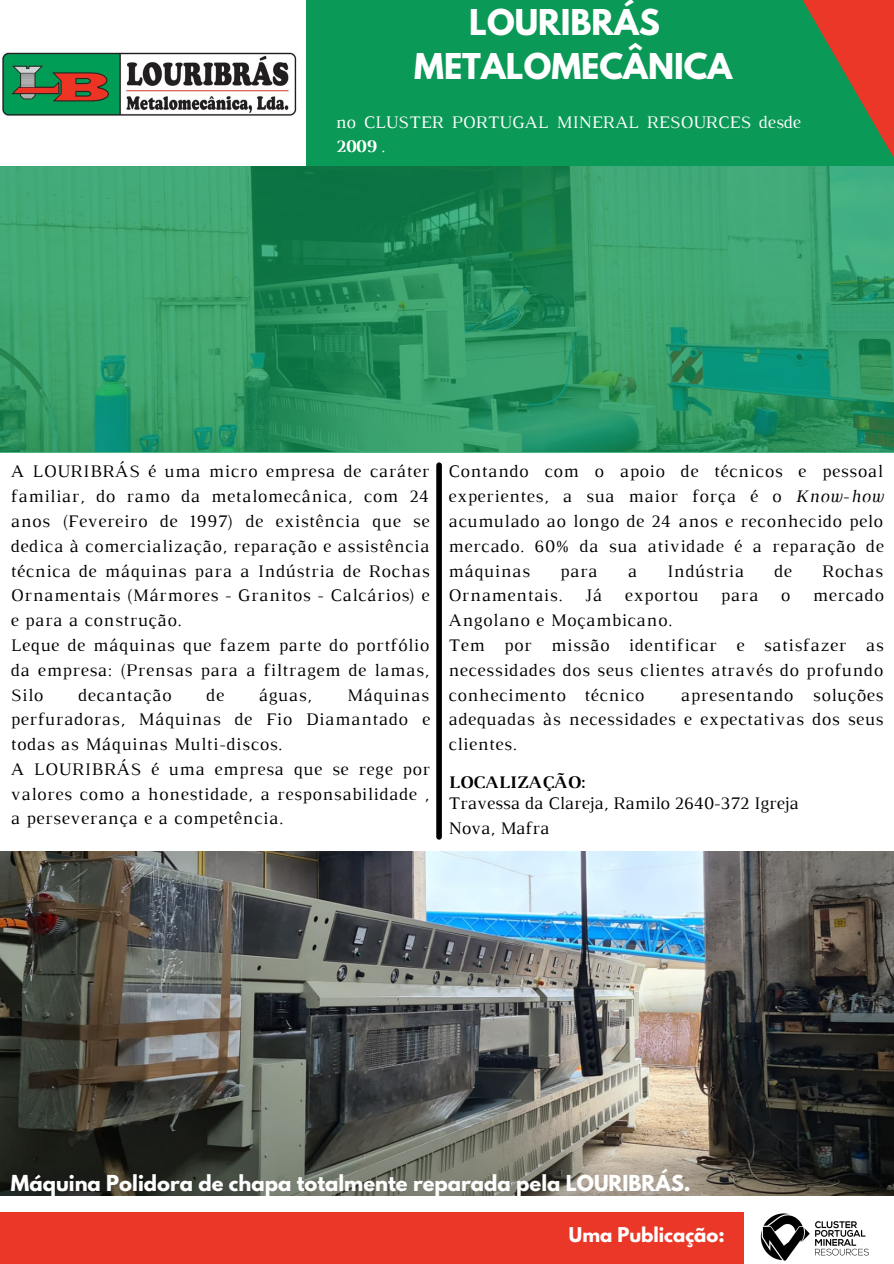
<style>
.page{position:relative;width:894px;height:1264px;background:#fff}
.page>*{position:absolute;margin:0;border:0;box-sizing:border-box;transform-origin:0 0}
.t1{font:700 31.5px "League Spartan";color:#fff}
.t2{font:700 19.5px "League Spartan";color:#fff}
.t3{font:18px/24.8px "Luthier";letter-spacing:.035em;color:#000;text-align:justify}
.t4{font:18px "Luthier";color:#000}
.t5{font:18px/24.8px "Luthier";color:#fff}
.t6{font:700 18px "League Spartan";color:#fff}
.t7{font:700 18px "Luthier";color:#000}
.s1{font-weight:700}
.s2{font-style:italic}
</style>
<div class="page">
<div style="left:0;top:0;width:893px;height:167px;background:#0a9956"></div>
<div style="left:0;top:0;width:305px;height:503px;background:#fff"></div>
<svg style="left:802px;top:0;width:91px;height:157px"></svg>
<div style="left:0;top:1212px;width:893px;height:51px;background:#eb3728"></div>
<div style="left:436px;top:465px;width:6px;height:372px;background:#000"></div>
<img style="left:0;top:851px;width:893px;height:344px">
<div style="left:743px;top:1212px;width:150px;height:51px;background:#fff"></div>
<img style="left:760px;top:1213px;width:109px;height:48px">
<img style="left:2px;top:52px;width:295px;height:64px">
<svg style="left:0;top:166px;width:893px;height:286px;background:#309866"></svg>
<p class="t1" style="left:469px;top:7px;width:192px">LOURIBRÁS</p>
<p class="t1" style="left:414px;top:51px;width:319px">METALOMECÂNICA</p>
<p class="t5" style="left:336px;top:111px;width:466px">no CLUSTER PORTUGAL MINERAL RESOURCES desde<br><span class="s1">2009</span> .</p>
<p class="t3" style="left:11px;top:460px;width:420px">A LOURIBRÁS é uma micro empresa de caráter familiar, do ramo da metalomecânica, com 24 anos (Fevereiro de 1997) de existência que se dedica à comercialização, reparação e assistência técnica de máquinas para a Indústria de Rochas Ornamentais (Mármores - Granitos - Calcários) e e para a construção.</p>
<p class="t3" style="left:11px;top:634px;width:420px">Leque de máquinas que fazem parte do portfólio da empresa: (Prensas para a filtragem de lamas, Silo</p>
<p class="t3" style="left:11px;top:683px;width:420px;text-indent:336px">Máquinas perfuradoras, Máquinas de Fio Diamantado e todas as Máquinas Multi-discos.</p>
<p class="t3" style="left:11px;top:758px;width:420px">A LOURIBRÁS é uma empresa que se rege por valores como a honestidade, a responsabilidade , a perseverança e a competência.</p>
<p class="t3" style="left:78px;top:683px;width:95px">decantação</p>
<p class="t3" style="left:206px;top:683px;width:19px">de</p>
<p class="t3" style="left:259px;top:683px;width:55px">águas,</p>
<p class="t3" style="left:448px;top:460px;width:436px">Contando com o apoio de técnicos e pessoal experientes, a sua maior força é o <span class="s2">Know-how </span>acumulado ao longo de 24 anos e reconhecido pelo mercado. 60% da sua atividade é a reparação de máquinas</p>
<p class="t3" style="left:560px;top:559px;width:39px">para</p>
<p class="t3" style="left:627px;top:559px;width:11px">a</p>
<p class="t3" style="left:667px;top:559px;width:78px">Indústria</p>
<p class="t3" style="left:774px;top:559px;width:19px">de</p>
<p class="t3" style="left:448px;top:559px;width:436px;text-indent:373px">Rochas Ornamentais. Já exportou para o mercado Angolano e Moçambicano.</p>
<p class="t3" style="left:448px;top:634px;width:436px">Tem por missão identificar e satisfazer as necessidades dos seus clientes através do profundo conhecimento técnico</p>
<p class="t3" style="left:448px;top:683px;width:436px;text-indent:232px">apresentando soluções adequadas às necessidades e expectativas dos seus clientes.</p>
<p class="t7" style="left:448px;top:775px;width:138px">LOCALIZAÇÃO:</p>
<p class="t4" style="left:448px;top:796px;width:352px">Travessa da Clareja, Ramilo 2640-372 Igreja</p>
<p class="t4" style="left:448px;top:821px;width:102px">Nova, Mafra</p>
<p class="t2" style="left:11px;top:1172px;width:681px">Máquina Polidora de chapa totalmente reparada pela LOURIBRÁS.</p>
<p class="t6" style="left:568px;top:1225px;width:157px">Uma Publicação:</p>
</div>
